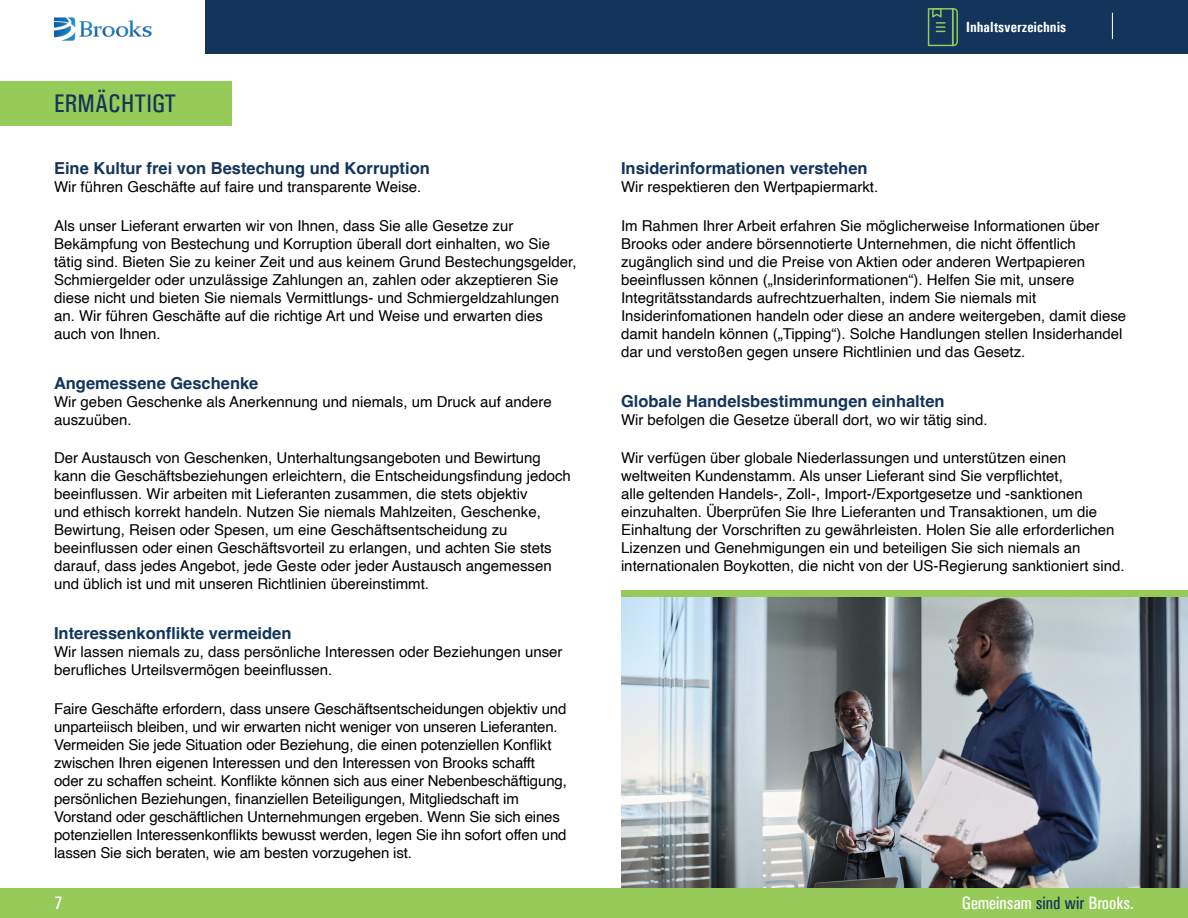
<style>
.page{position:relative;width:1188px;height:918px;background:#fff}
.page>*{position:absolute;margin:0;border:0;box-sizing:border-box;transform-origin:0 0}
.t1{font:25.5px "Univers Condensed";color:#14355b}
.t2{font:18px "Univers Condensed";color:#fff}
.t3{font:700 16.5px "Helvetica";color:#14355b}
.t4{font:15px/18px "Helvetica";color:#000}
.t5{font:700 condensed 14.7px "Univers";color:#fff}
.s1{color:#14355b}
</style>
<div class="page">
<div style="left:0;top:81px;width:231px;height:45px;background:#97cb59"></div>
<img style="left:621px;top:597px;width:567px;height:292px">
<div style="left:621px;top:591px;width:567px;height:6px;background:#97cb59"></div>
<img style="left:54px;top:17px;width:98px;height:24px">
<div style="left:205px;top:0;width:983px;height:54px;background:#14355b"></div>
<div style="left:0;top:889px;width:1188px;height:29px;background:#97cb59"></div>
<svg style="left:1112px;top:13px;width:1px;height:26px"></svg>
<svg style="left:928px;top:8px;width:30px;height:38px"></svg>
<h1 class="t1" style="left:54px;top:88px;width:124px">ERMÄCHTIGT</h1>
<p class="t3" style="left:54px;top:159px;width:377px">Eine Kultur frei von Bestechung und Korruption</p>
<p class="t4" style="left:54px;top:179px;width:369px">Wir führen Geschäfte auf faire und transparente Weise.</p>
<p class="t4" style="left:54px;top:217px;width:524px">Als unser Lieferant erwarten wir von Ihnen, dass Sie alle Gesetze zur Bekämpfung von Bestechung und Korruption überall dort einhalten, wo Sie tätig sind. Bieten Sie zu keiner Zeit und aus keinem Grund Bestechungsgelder, Schmiergelder oder unzulässige Zahlungen an, zahlen oder akzeptieren Sie diese nicht und bieten Sie niemals Vermittlungs- und Schmiergeldzahlungen an. Wir führen Geschäfte auf die richtige Art und Weise und erwarten dies auch von Ihnen.</p>
<p class="t3" style="left:54px;top:373px;width:206px">Angemessene Geschenke</p>
<p class="t4" style="left:54px;top:393px;width:499px">Wir geben Geschenke als Anerkennung und niemals, um Druck auf andere auszuüben.</p>
<p class="t4" style="left:54px;top:449px;width:518px">Der Austausch von Geschenken, Unterhaltungsangeboten und Bewirtung kann die Geschäftsbeziehungen erleichtern, die Entscheidungsfindung jedoch beeinflussen. Wir arbeiten mit Lieferanten zusammen, die stets objektiv<br>und ethisch korrekt handeln. Nutzen Sie niemals Mahlzeiten, Geschenke, Bewirtung, Reisen oder Spesen, um eine Geschäftsentscheidung zu beeinflussen oder einen Geschäftsvorteil zu erlangen, und achten Sie stets darauf, dass jedes Angebot, jede Geste oder jeder Austausch angemessen und üblich ist und mit unseren Richtlinien übereinstimmt.</p>
<p class="t3" style="left:54px;top:624px;width:239px">Interessenkonflikte vermeiden</p>
<p class="t4" style="left:54px;top:644px;width:510px">Wir lassen niemals zu, dass persönliche Interessen oder Beziehungen unser berufliches Urteilsvermögen beeinflussen.</p>
<p class="t4" style="left:54px;top:700px;width:514px">Faire Geschäfte erfordern, dass unsere Geschäftsentscheidungen objektiv und unparteiisch bleiben, und wir erwarten nicht weniger von unseren Lieferanten.<br>Vermeiden Sie jede Situation oder Beziehung, die einen potenziellen Konflikt zwischen Ihren eigenen Interessen und den Interessen von Brooks schafft oder zu schaffen scheint. Konflikte können sich aus einer Nebenbeschäftigung, persönlichen Beziehungen, finanziellen Beteiligungen, Mitgliedschaft im Vorstand oder geschäftlichen Unternehmungen ergeben. Wenn Sie sich eines potenziellen Interessenkonflikts bewusst werden, legen Sie ihn sofort offen und lassen Sie sich beraten, wie am besten vorzugehen ist.</p>
<p class="t5" style="left:966px;top:18px;width:102px">Inhaltsverzeichnis</p>
<p class="t3" style="left:621px;top:159px;width:248px">Insiderinformationen verstehen</p>
<p class="t4" style="left:621px;top:179px;width:259px">Wir respektieren den Wertpapiermarkt.</p>
<p class="t4" style="left:621px;top:217px;width:507px">Im Rahmen Ihrer Arbeit erfahren Sie möglicherweise Informationen über Brooks oder andere börsennotierte Unternehmen, die nicht öffentlich zugänglich sind und die Preise von Aktien oder anderen Wertpapieren beeinflussen können („Insiderinformationen“). Helfen Sie mit, unsere Integritätsstandards aufrechtzuerhalten, indem Sie niemals mit Insiderinfomationen handeln oder diese an andere weitergeben, damit diese damit handeln können („Tipping“). Solche Handlungen stellen Insiderhandel dar und verstoßen gegen unsere Richtlinien und das Gesetz.</p>
<p class="t3" style="left:621px;top:391px;width:325px">Globale Handelsbestimmungen einhalten</p>
<p class="t4" style="left:621px;top:411px;width:368px">Wir befolgen die Gesetze überall dort, wo wir tätig sind.</p>
<p class="t4" style="left:621px;top:449px;width:505px">Wir verfügen über globale Niederlassungen und unterstützen einen weltweiten Kundenstamm. Als unser Lieferant sind Sie verpflichtet,<br>alle geltenden Handels-, Zoll-, Import-/Exportgesetze und -sanktionen einzuhalten. Überprüfen Sie Ihre Lieferanten und Transaktionen, um die Einhaltung der Vorschriften zu gewährleisten. Holen Sie alle erforderlichen Lizenzen und Genehmigungen ein und beteiligen Sie sich niemals an internationalen Boykotten, die nicht von der US-Regierung sanktioniert sind.</p>
<p class="t2" style="left:54px;top:892px;width:10px">7</p>
<p class="t2" style="left:962px;top:892px;width:174px">Gemeinsam <span class="s1">sind wir</span> Brooks.</p>
</div>
